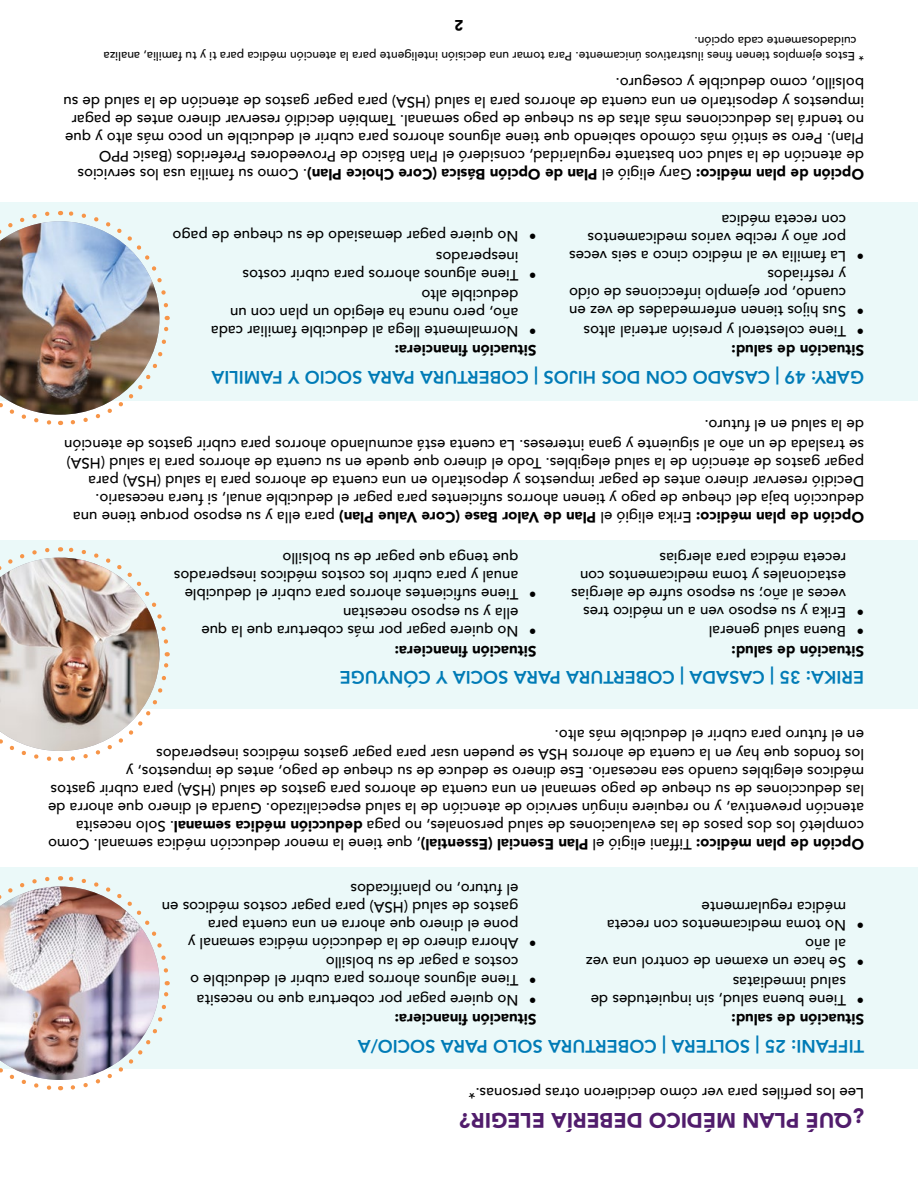
<style>
.page{position:relative;width:918px;height:1188px;background:#fff}
.page>*{position:absolute;margin:0;border:0;box-sizing:border-box;transform-origin:0 0}
.t1{font:900 21px "Avenir";color:#511c6c}
.t2{font:800 18px "Avenir";color:#007bb6}
.t3{font:500 15px/18px "Avenir";color:#000}
.t4{font:900 15px "Avenir";color:#000}
.t5{font:500 12px/15px "Avenir";color:#000}
.s1{font-weight:900}
</style>
<div class="page">
<div style="left:0;top:868px;width:918px;height:201px;background:#ebf9f9"></div>
<div style="left:0;top:541px;width:918px;height:168px;background:#ebf9f9"></div>
<div style="left:0;top:202px;width:918px;height:198px;background:#ebf9f9"></div>
<svg style="left:20px;top:876px;width:150px;height:215px"></svg>
<img style="left:0;top:887px;width:159px;height:193px">
<svg style="left:20px;top:547px;width:150px;height:215px"></svg>
<img style="left:0;top:558px;width:159px;height:193px">
<svg style="left:20px;top:210px;width:151px;height:216px"></svg>
<img style="left:1px;top:221px;width:158px;height:194px">
<img style="left:0;top:0;width:1px;height:414px">
<p class="t4" style="left:463px;top:38px;width:10px;rotate:-180deg">2</p>
<p class="t5" style="left:856px;top:65px;width:754px;text-indent:-8px;rotate:-180deg">* Estos ejemplos tienen fines ilustrativos únicamente. Para tomar una decisión inteligente para la atención médica para ti y tu familia, analiza cuidadosamente cada opción.</p>
<p class="t3" style="left:864px;top:93px;width:250px;rotate:-180deg">bolsillo, como deducible y coseguro.</p>
<p class="t3" style="left:864px;top:184px;width:802px;rotate:-180deg"><span class="s1">Opción de plan médico:</span> Gary eligió el <span class="s1">Plan de Opción Básica (Core Choice Plan)</span>. Como su familia usa los servicios de atención de la salud con bastante regularidad, consideró el Plan Básico de Proveedores Preferidos (Basic PPO Plan). Pero se sintió más cómodo sabiendo que tiene algunos ahorros para cubrir el deducible un poco más alto y que no tendrá las deducciones más altas de su cheque de pago semanal. También decidió reservar dinero antes de pagar impuestos y depositarlo en una cuenta de ahorros para la salud (HSA) para pagar gastos de atención de la salud de su</p>
<p class="t3" style="left:518px;top:269px;width:347px;line-height:21px;rotate:-180deg">inesperados<br>No quiere pagar demasiado de su cheque de pago</p>
<p class="t3" style="left:536px;top:246px;width:9px;rotate:-180deg">•</p>
<p class="t3" style="left:518px;top:285px;width:277px;rotate:-180deg">Tiene algunos ahorros para cubrir costos</p>
<p class="t3" style="left:536px;top:285px;width:9px;rotate:-180deg">•</p>
<p class="t3" style="left:518px;top:323px;width:290px;rotate:-180deg">año, pero nunca ha elegido un plan con un deducible alto</p>
<p class="t3" style="left:518px;top:341px;width:309px;rotate:-180deg">Normalmente llega al deducible familiar cada</p>
<p class="t3" style="left:536px;top:341px;width:9px;rotate:-180deg">•</p>
<p class="t4" style="left:536px;top:363px;width:143px;rotate:-180deg">Situación financiera:</p>
<p class="t3" style="left:846px;top:248px;width:260px;rotate:-180deg">por año y recibe varios medicamentos con receta médica</p>
<p class="t3" style="left:846px;top:266px;width:278px;rotate:-180deg">La familia ve al médico cinco a seis veces</p>
<p class="t3" style="left:864px;top:266px;width:9px;rotate:-180deg">•</p>
<p class="t3" style="left:846px;top:303px;width:278px;rotate:-180deg">cuando, por ejemplo infecciones de oído y resfriados</p>
<p class="t3" style="left:846px;top:321px;width:278px;rotate:-180deg">Sus hijos tienen enfermedades de vez en</p>
<p class="t3" style="left:864px;top:321px;width:9px;rotate:-180deg">•</p>
<p class="t3" style="left:846px;top:341px;width:264px;rotate:-180deg">Tiene colesterol y presión arterial altos</p>
<p class="t3" style="left:864px;top:341px;width:9px;rotate:-180deg">•</p>
<p class="t4" style="left:864px;top:363px;width:134px;rotate:-180deg">Situación de salud:</p>
<p class="t2" style="left:864px;top:392px;width:654px;rotate:-180deg">GARY: 49 | CASADO CON DOS HIJOS | COBERTURA PARA SOCIO Y FAMILIA</p>
<p class="t3" style="left:864px;top:435px;width:161px;rotate:-180deg">de la salud en el futuro.</p>
<p class="t3" style="left:864px;top:527px;width:801px;rotate:-180deg"><span class="s1">Opción de plan médico:</span> Erika eligió el <span class="s1">Plan de Valor Base (Core Value Plan)</span> para ella y su esposo porque tiene una deducción baja del cheque de pago y tienen ahorros suficientes para pagar el deducible anual, si fuera necesario.<br>Decidió reservar dinero antes de pagar impuestos y depositarlo en una cuenta de ahorros para la salud (HSA) para pagar gastos de atención de la salud elegibles. Todo el dinero que quede en su cuenta de ahorros para la salud (HSA) se traslada de un año al siguiente y gana intereses. La cuenta está acumulando ahorros para cubrir gastos de atención</p>
<p class="t3" style="left:518px;top:586px;width:346px;rotate:-180deg">anual y para cubrir los costos médicos inesperados que tenga que pagar de su bolsillo</p>
<p class="t3" style="left:518px;top:624px;width:335px;line-height:19.5px;rotate:-180deg">ella y su esposo necesitan<br>Tiene suficientes ahorros para cubrir el deducible</p>
<p class="t3" style="left:536px;top:604px;width:9px;rotate:-180deg">•</p>
<p class="t3" style="left:846px;top:604px;width:276px;rotate:-180deg">veces al año; su esposo sufre de alergias estacionales y toma medicamentos con receta médica para alergias</p>
<p class="t3" style="left:846px;top:622px;width:264px;rotate:-180deg">Erika y su esposo ven a un médico tres</p>
<p class="t3" style="left:864px;top:622px;width:9px;rotate:-180deg">•</p>
<p class="t3" style="left:518px;top:641px;width:319px;rotate:-180deg">No quiere pagar por más cobertura que la que</p>
<p class="t3" style="left:536px;top:641px;width:9px;rotate:-180deg">•</p>
<p class="t3" style="left:846px;top:641px;width:139px;rotate:-180deg">Buena salud general</p>
<p class="t3" style="left:864px;top:641px;width:9px;rotate:-180deg">•</p>
<p class="t4" style="left:536px;top:664px;width:143px;rotate:-180deg">Situación financiera:</p>
<p class="t4" style="left:864px;top:664px;width:134px;rotate:-180deg">Situación de salud:</p>
<p class="t2" style="left:864px;top:691px;width:526px;rotate:-180deg">ERIKA: 35 | CASADA | COBERTURA PARA SOCIA Y CÓNYUGE</p>
<p class="t3" style="left:864px;top:745px;width:311px;rotate:-180deg">en el futuro para cubrir el deducible más alto.</p>
<p class="t3" style="left:864px;top:854px;width:817px;rotate:-180deg"><span class="s1">Opción de plan médico:</span> Tiffani eligió el <span class="s1">Plan Esencial (Essential)</span>, que tiene la menor deducción médica semanal. Como completó los dos pasos de las evaluaciones de salud personales, no paga <span class="s1">deducción médica semanal</span>. Solo necesita atención preventiva, y no requiere ningún servicio de atención de la salud especializado. Guarda el dinero que ahorra de las deducciones de su cheque de pago semanal en una cuenta de ahorros para gastos de salud (HSA) para cubrir gastos médicos elegibles cuando sea necesario. Ese dinero se deduce de su cheque de pago, antes de impuestos, y<br>los fondos que hay en la cuenta de ahorros HSA se pueden usar para pagar gastos médicos inesperados</p>
<p class="t3" style="left:518px;top:935px;width:358px;rotate:-180deg">pone el dinero que ahorra en una cuenta para gastos de salud (HSA) para pagar costos médicos en el futuro, no planificados</p>
<p class="t3" style="left:518px;top:973px;width:332px;line-height:19.5px;rotate:-180deg">costos a pagar de su bolsillo<br>Ahorra dinero de la deducción médica semanal y</p>
<p class="t3" style="left:536px;top:953px;width:9px;rotate:-180deg">•</p>
<p class="t3" style="left:518px;top:990px;width:330px;rotate:-180deg">Tiene algunos ahorros para cubrir el deducible o</p>
<p class="t3" style="left:536px;top:990px;width:9px;rotate:-180deg">•</p>
<p class="t3" style="left:518px;top:1010px;width:323px;rotate:-180deg">No quiere pagar por cobertura que no necesita</p>
<p class="t3" style="left:536px;top:1010px;width:9px;rotate:-180deg">•</p>
<p class="t4" style="left:536px;top:1032px;width:143px;rotate:-180deg">Situación financiera:</p>
<p class="t3" style="left:846px;top:917px;width:146px;rotate:-180deg">médica regularmente</p>
<p class="t3" style="left:846px;top:955px;width:241px;line-height:19.5px;rotate:-180deg">al año<br>No toma medicamentos con receta</p>
<p class="t3" style="left:864px;top:935px;width:9px;rotate:-180deg">•</p>
<p class="t3" style="left:846px;top:992px;width:262px;line-height:19.5px;rotate:-180deg">salud inmediatas<br>Se hace un examen de control una vez</p>
<p class="t3" style="left:864px;top:972px;width:9px;rotate:-180deg">•</p>
<p class="t3" style="left:846px;top:1010px;width:257px;rotate:-180deg">Tiene buena salud, sin inquietudes de</p>
<p class="t3" style="left:864px;top:1010px;width:9px;rotate:-180deg">•</p>
<p class="t4" style="left:864px;top:1032px;width:134px;rotate:-180deg">Situación de salud:</p>
<p class="t2" style="left:864px;top:1060px;width:508px;rotate:-180deg">TIFFANI: 25 | SOLTERA | COBERTURA SOLO PARA SOCIO/A</p>
<p class="t3" style="left:864px;top:1103px;width:397px;rotate:-180deg">Lee los perfiles para ver cómo decidieron otras personas.*</p>
<h1 class="t1" style="left:864px;top:1138px;width:406px;rotate:-180deg">¿QUÉ PLAN MÉDICO DEBERÍA ELEGIR?</h1>
</div>
